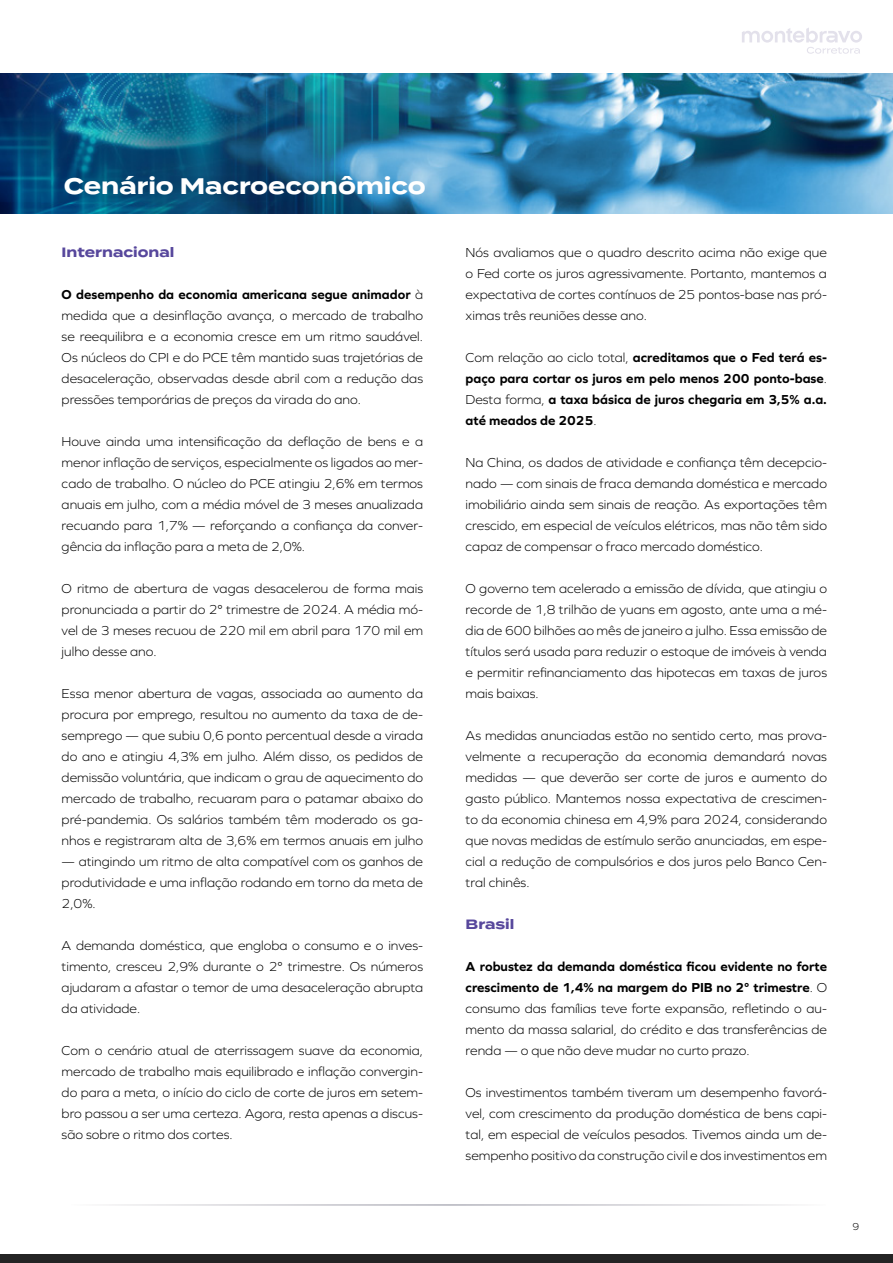
<style>
.page{position:relative;width:893px;height:1263px;background:#fff}
.page>*{position:absolute;margin:0;border:0;box-sizing:border-box;transform-origin:0 0}
.t1{font:700 22.5px "Termina";color:#fff}
.t2{font:300 13.5px/21px "Graphie";color:#000;text-align:justify}
.t3{font:700 13.5px/21px "Graphie";color:#000;text-align:justify}
.t4{font:700 13.5px "Termina";color:#57479c}
.t5{font:300 10.5px "Graphie";color:#000}
.s1{font-weight:700}
.s2{font-weight:300}
</style>
<div class="page">
<div style="left:0;top:1255px;width:893px;height:8px;background:#242424"></div>
<svg style="left:742px;top:28px;width:120px;height:26px"></svg>
<img style="left:0;top:73px;width:893px;height:141px">
<h1 class="t1" style="left:64px;top:169px;width:364px">Cenário Macroeconômico</h1>
<p class="t4" style="left:62px;top:242px;width:114px">Internacional</p>
<p class="t2" style="left:62px;top:284px;width:363px"><span class="s1">O desempenho da economia americana segue animador</span> à medida que a desinflação avança, o mercado de trabalho se reequilibra e a economia cresce em um ritmo saudável.<br>Os núcleos do CPI e do PCE têm mantido suas trajetórias de desaceleração, observadas desde abril com a redução das pressões temporárias de preços da virada do ano.</p>
<p class="t2" style="left:62px;top:431px;width:363px">Houve ainda uma intensificação da deflação de bens e a menor inflação de serviços, especialmente os ligados ao mer&shy;cado de trabalho. O núcleo do PCE atingiu 2,6% em termos anuais em julho, com a média móvel de 3 meses anualizada recuando para 1,7% — reforçando a confiança da conver&shy;gência da inflação para a meta de 2,0%.</p>
<p class="t2" style="left:62px;top:578px;width:363px">O ritmo de abertura de vagas desacelerou de forma mais pronunciada a partir do 2° trimestre de 2024. A média mó&shy;vel de 3 meses recuou de 220 mil em abril para 170 mil em julho desse ano.</p>
<p class="t2" style="left:62px;top:683px;width:363px">Essa menor abertura de vagas, associada ao aumento da procura por emprego, resultou no aumento da taxa de de&shy;semprego — que subiu 0,6 ponto percentual desde a virada do ano e atingiu 4,3% em julho. Além disso, os pedidos de demissão voluntária, que indicam o grau de aquecimento do mercado de trabalho, recuaram para o patamar abaixo do pré-pandemia. Os salários também têm moderado os ga&shy;nhos e registraram alta de 3,6% em termos anuais em julho</p>
<p class="t2" style="left:62px;top:851px;width:363px">— atingindo um ritmo de alta compatível com os ganhos de produtividade e uma inflação rodando em torno da meta de 2,0%.</p>
<p class="t2" style="left:62px;top:935px;width:363px">A demanda doméstica, que engloba o consumo e o inves&shy;timento, cresceu 2,9% durante o 2° trimestre. Os números ajudaram a afastar o temor de uma desaceleração abrupta da atividade.</p>
<p class="t2" style="left:62px;top:1040px;width:363px">Com o cenário atual de aterrissagem suave da economia, mercado de trabalho mais equilibrado e inflação convergin&shy;do para a meta, o início do ciclo de corte de juros em setem&shy;bro passou a ser uma certeza. Agora, resta apenas a discus&shy;são sobre o ritmo dos cortes.</p>
<p class="t2" style="left:466px;top:242px;width:363px">Nós avaliamos que o quadro descrito acima não exige que o Fed corte os juros agressivamente. Portanto, mantemos a expectativa de cortes contínuos de 25 pontos-base nas pró&shy;ximas três reuniões desse ano.</p>
<p class="t3" style="left:466px;top:347px;width:363px"><span class="s2">Com relação ao ciclo total,</span> acreditamos que o Fed terá es&shy;paço para cortar os juros em pelo menos 200 ponto-base<span class="s2">.<br>Desta forma,</span> a taxa básica de juros chegaria em 3,5% a.a. até meados de 2025<span class="s2">.</span></p>
<p class="t2" style="left:466px;top:452px;width:363px">Na China, os dados de atividade e confiança têm decepcio&shy;nado — com sinais de fraca demanda doméstica e mercado imobiliário ainda sem sinais de reação. As exportações têm crescido, em especial de veículos elétricos, mas não têm sido capaz de compensar o fraco mercado doméstico.</p>
<p class="t2" style="left:466px;top:578px;width:363px">O governo tem acelerado a emissão de dívida, que atingiu o recorde de 1,8 trilhão de yuans em agosto, ante uma a mé&shy;dia de 600 bilhões ao mês de janeiro a julho. Essa emissão de títulos será usada para reduzir o estoque de imóveis à venda e permitir refinanciamento das hipotecas em taxas de juros mais baixas.</p>
<p class="t2" style="left:466px;top:725px;width:363px">As medidas anunciadas estão no sentido certo, mas prova&shy;velmente a recuperação da economia demandará novas medidas — que deverão ser corte de juros e aumento do gasto público. Mantemos nossa expectativa de crescimen&shy;to da economia chinesa em 4,9% para 2024, considerando que novas medidas de estímulo serão anunciadas, em espe&shy;cial a redução de compulsórios e dos juros pelo Banco Cen&shy;tral chinês.</p>
<p class="t4" style="left:466px;top:914px;width:50px">Brasil</p>
<p class="t2" style="left:466px;top:956px;width:363px"><span class="s1">A robustez da demanda doméstica ficou evidente no forte crescimento de 1,4% na margem do PIB no 2° trimestre</span>. O consumo das famílias teve forte expansão, refletindo o au&shy;mento da massa salarial, do crédito e das transferências de renda — o que não deve mudar no curto prazo.</p>
<p class="t2" style="left:466px;top:1082px;width:363px">Os investimentos também tiveram um desempenho favorá&shy;vel, com crescimento da produção doméstica de bens capi&shy;tal, em especial de veículos pesados. Tivemos ainda um de&shy;sempenho positivo da construção civil e dos investimentos em</p>
<p class="t5" style="left:852px;top:1221px;width:8px">9</p>
</div>
